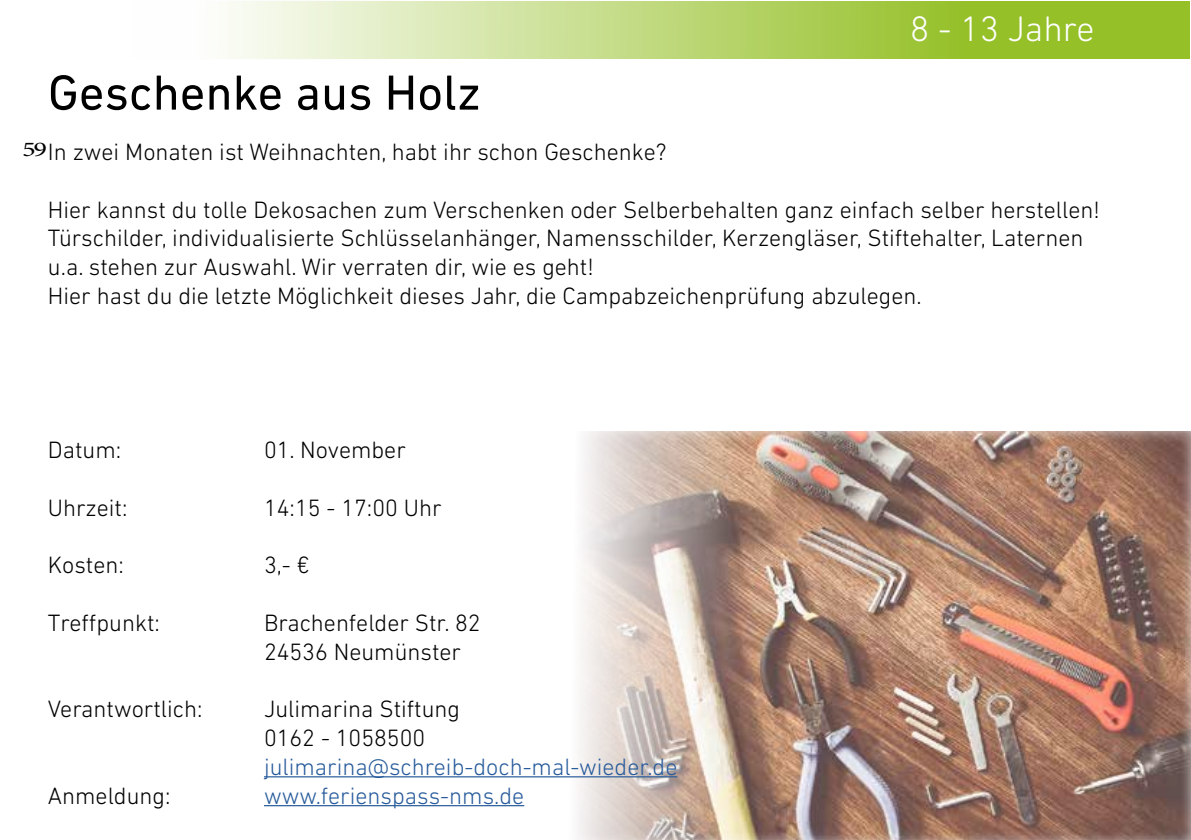
<style>
.page{position:relative;width:1191px;height:840px;background:#fff}
.page>*{position:absolute;margin:0;border:0;box-sizing:border-box;transform-origin:0 0}
.t1{font:50px "DIN Next LT Pro";color:#000}
.t2{font:300 36px "DIN Next LT Pro";color:#fff}
.t3{font:300 24px/28.8px "DIN Next LT Pro";color:#000}
.t4{font:300 24px "DIN Next LT Pro";color:#275b9b}
.t5{font:21px "Minion Pro";color:#000;scale:1.33 1}
</style>
<div class="page">
<div style="left:526px;top:430px;width:665px;height:409px;background:#fff;opacity:.75"></div>
<hr style="left:264px;top:775px;width:413px;height:2px;background:#275b9b">
<hr style="left:264px;top:804px;width:260px;height:1px;background:#275b9b">
<svg style="left:227px;top:1px;width:963px;height:58px;background:#bbd676"></svg>
<h2 class="t2" style="left:910px;top:8px;width:186px">8 - 13 Jahre</h2>
<h1 class="t1" style="left:48px;top:64px;width:434px">Geschenke aus Holz</h1>
<p class="t3" style="left:48px;top:137px;width:620px">In zwei Monaten ist Weihnachten, habt ihr schon Geschenke?</p>
<p class="t3" style="left:48px;top:195px;width:1053px">Hier kannst du tolle Dekosachen zum Verschenken oder Selberbehalten ganz einfach selber herstellen!<br>Türschilder, individualisierte Schlüsselanhänger, Namensschilder, Kerzengläser, Stiftehalter, Laternen u.a. stehen zur Auswahl. Wir verraten dir, wie es geht!<br>Hier hast du die letzte Möglichkeit dieses Jahr, die Campabzeichenprüfung abzulegen.</p>
<p class="t5" style="left:23px;top:135px;width:20px">59</p>
<p class="t3" style="left:48px;top:435px;width:75px">Datum:</p>
<p class="t3" style="left:264px;top:435px;width:143px">01. November</p>
<p class="t3" style="left:48px;top:492px;width:81px">Uhrzeit:</p>
<p class="t3" style="left:264px;top:492px;width:179px">14:15 - 17:00 Uhr</p>
<p class="t3" style="left:48px;top:550px;width:77px">Kosten:</p>
<p class="t3" style="left:264px;top:550px;width:47px">3,- €</p>
<p class="t3" style="left:48px;top:607px;width:113px">Treffpunkt:</p>
<p class="t3" style="left:264px;top:607px;width:218px">Brachenfelder Str. 82<br>24536 Neumünster</p>
<p class="t3" style="left:48px;top:694px;width:156px">Verantwortlich:</p>
<p class="t3" style="left:264px;top:694px;width:198px">Julimarina Stiftung<br>0162 - 1058500</p>
<p class="t4" style="left:264px;top:752px;width:415px">julimarina@schreib-doch-mal-wieder.de</p>
<p class="t3" style="left:48px;top:780px;width:124px">Anmeldung:</p>
<p class="t4" style="left:264px;top:781px;width:262px">www.ferienspass-nms.de</p>
</div>
